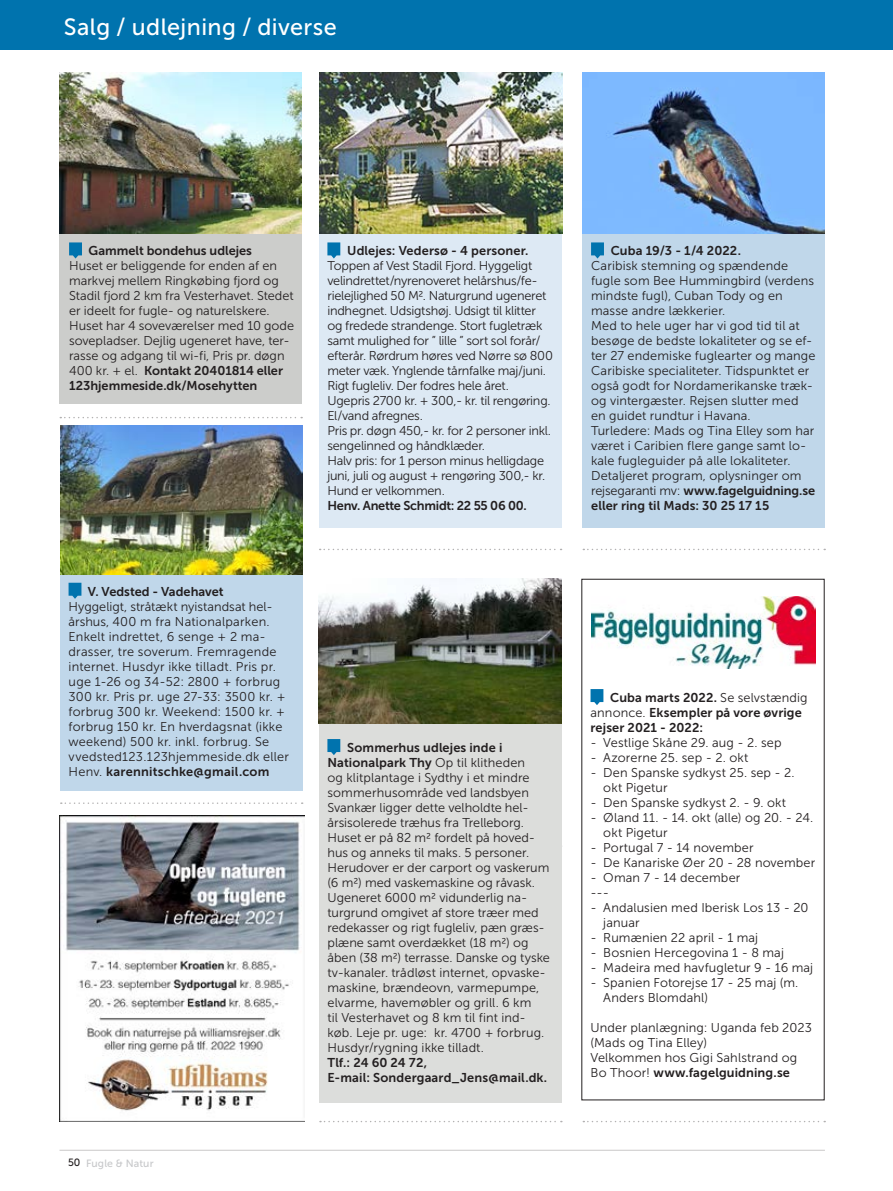
<style>
.page{position:relative;width:893px;height:1191px;background:#fff}
.page>*{position:absolute;margin:0;border:0;box-sizing:border-box;transform-origin:0 0}
.t1{font:23.4px "Museo Sans 500";letter-spacing:.02em;color:#fff}
.t2{font:12.75px/15px "Museo Sans 300";letter-spacing:.005em;color:#231f20}
.t3{font:12.75px/15px "Museo Sans 300";letter-spacing:-.02em;color:#231f20}
.t4{font:12.75px/15px "Museo Sans 700";letter-spacing:.005em;color:#231f20}
.t5{font:12.75px "Museo Sans 700";letter-spacing:-.02em;color:#231f20}
.t6{font:10.5px "Museo Sans 500";letter-spacing:.01em;color:#c7c8ca}
.s1{font-family:"Museo Sans 300"}
.s2{color:#231f20}
</style>
<div class="page">
<div style="left:583px;top:157px;width:242px;height:370px;background:#c0d7ea"></div>
<svg style="left:591px;top:242px;width:13px;height:16px"></svg>
<img style="left:583px;top:72px;width:242px;height:162px">
<hr style="left:60px;top:1149px;width:765px;height:1px;background:#231f20">
<div style="left:0;top:0;width:893px;height:50px;background:#0073ae"></div>
<img style="left:591px;top:597px;width:225px;height:71px">
<svg style="left:590px;top:689px;width:13px;height:16px"></svg>
<svg style="left:583px;top:1120px;width:242px;height:2px"></svg>
<div style="left:60px;top:544px;width:242px;height:247px;background:#c0d7ea"></div>
<svg style="left:69px;top:583px;width:12px;height:16px"></svg>
<img style="left:60px;top:425px;width:242px;height:149px">
<svg style="left:61px;top:802px;width:242px;height:2px"></svg>
<div style="left:60px;top:230px;width:242px;height:174px;background:#cccdcb"></div>
<svg style="left:69px;top:242px;width:13px;height:16px"></svg>
<img style="left:60px;top:72px;width:242px;height:162px">
<svg style="left:60px;top:417px;width:242px;height:1px"></svg>
<svg style="left:583px;top:549px;width:242px;height:1px"></svg>
<div style="left:319px;top:711px;width:242px;height:391px;background:#dcdddb"></div>
<svg style="left:327px;top:739px;width:13px;height:16px"></svg>
<img style="left:319px;top:578px;width:242px;height:145px">
<svg style="left:320px;top:1120px;width:242px;height:2px"></svg>
<img style="left:60px;top:816px;width:244px;height:306px">
<div style="left:319px;top:128px;width:242px;height:399px;background:#dde9f4"></div>
<img style="left:320px;top:72px;width:242px;height:162px">
<svg style="left:327px;top:242px;width:13px;height:16px"></svg>
<svg style="left:320px;top:549px;width:242px;height:1px"></svg>
<h1 class="t1" style="left:64px;top:14px;width:274px">Salg / udlejning / diverse</h1>
<p class="t4" style="left:88px;top:243px;width:165px">Gammelt bondehus udlejes</p>
<p class="t2" style="left:69px;top:258px;width:227px">Huset er beliggende for enden af en markvej mellem Ringkøbing fjord og Stadil fjord 2 km fra Vesterhavet. Stedet er ideelt for fugle- og naturelskere.<br>Huset har 4 soveværelser med 10 gode sovepladser. Dejlig ugeneret have, ter&shy;rasse og adgang til wi-fi, Pris pr. døgn</p>
<p class="t4" style="left:69px;top:363px;width:215px"><span class="s1">400 kr. + el.</span> Kontakt 20401814 eller<br>123hjemmeside.dk/Mosehytten</p>
<p class="t4" style="left:88px;top:584px;width:137px">V. Vedsted - Vadehavet</p>
<p class="t2" style="left:69px;top:599px;width:222px">Hyggeligt, stråtækt nyistandsat hel&shy;årshus, 400 m fra Nationalparken.<br>Enkelt indrettet, 6 senge + 2 ma&shy;drasser, tre soverum. Fremragende internet. Husdyr ikke tilladt. Pris pr. uge 1-26 og 34-52: 2800 + forbrug 300 kr. Pris pr. uge 27-33: 3500 kr. + forbrug 300 kr. Weekend: 1500 kr. + forbrug 150 kr. En hverdagsnat (ikke weekend) 500 kr. inkl. forbrug. Se vvedsted123.123hjemmeside.dk eller</p>
<p class="t4" style="left:69px;top:763px;width:202px"><span class="s1">Henv.</span> karennitschke@gmail.com</p>
<p class="t6" style="left:68px;top:1157px;width:87px"><span class="s2">50</span> Fugle &amp; Natur</p>
<p class="t4" style="left:347px;top:243px;width:183px">Udlejes: Vedersø - 4 personer.</p>
<p class="t3" style="left:327px;top:258px;width:227px">Toppen af Vest Stadil Fjord. Hyggeligt velindrettet/nyrenoveret helårshus/fe&shy;rielejlighed 50 M2. Naturgrund ugeneret indhegnet. Udsigtshøj. Udsigt til klitter og fredede strandenge. Stort fugletræk samt mulighed for ” lille ” sort sol forår/ efterår. Rørdrum høres ved Nørre sø 800 meter væk. Ynglende tårnfalke maj/juni.<br>Rigt fugleliv. Der fodres hele året.<br>Ugepris 2700 kr. + 300,- kr. til rengøring.<br>El/vand afregnes.<br>Pris pr. døgn 450,- kr. for 2 personer inkl. sengelinned og håndklæder.<br>Halv pris: for 1 person minus helligdage juni, juli og august + rengøring 300,- kr.<br>Hund er velkommen.</p>
<p class="t5" style="left:327px;top:499px;width:201px">Henv. Anette Schmidt: 22 55 06 00.</p>
<p class="t4" style="left:327px;top:740px;width:199px;text-align:center">Sommerhus udlejes inde i<br>Nationalpark Thy <span class="s1">Op til klitheden</span></p>
<p class="t2" style="left:327px;top:770px;width:224px">og klitplantage i Sydthy i et mindre sommerhusområde ved landsbyen Svankær ligger dette velholdte hel&shy;årsisolerede træhus fra Trelleborg.<br>Huset er på 82 m2 fordelt på hoved&shy;hus og anneks til maks. 5 personer.<br>Herudover er der carport og vaskerum (6 m2) med vaskemaskine og råvask.<br>Ugeneret 6000 m2 vidunderlig na&shy;turgrund omgivet af store træer med redekasser og rigt fugleliv, pæn græs&shy;plæne samt overdækket (18 m2) og åben (38 m2) terrasse. Danske og tyske tv-kanaler. trådløst internet, opvaske&shy;maskine, brændeovn, varmepumpe, elvarme, havemøbler og grill. 6 km<br>til Vesterhavet og 8 km til fint ind&shy;køb. Leje pr. uge: kr. 4700 + forbrug.<br>Husdyr/rygning ikke tilladt.</p>
<p class="t4" style="left:327px;top:1055px;width:221px">Tlf.: 24 60 24 72,<br>E-mail: Sondergaard_Jens@mail.dk.</p>
<p class="t4" style="left:611px;top:243px;width:132px">Cuba 19/3 - 1/4 2022.</p>
<p class="t2" style="left:591px;top:258px;width:226px">Caribisk stemning og spændende fugle som Bee Hummingbird (verdens mindste fugl), Cuban Tody og en masse andre lækkerier.<br>Med to hele uger har vi god tid til at besøge de bedste lokaliteter og se ef&shy;ter 27 endemiske fuglearter og mange Caribiske specialiteter. Tidspunktet er også godt for Nordamerikanske træk&shy;og vintergæster. Rejsen slutter med en guidet rundtur i Havana.<br>Turledere: Mads og Tina Elley som har været i Caribien flere gange samt lo&shy;kale fugleguider på alle lokaliteter.<br>Detaljeret program, oplysninger om</p>
<p class="t4" style="left:591px;top:483px;width:226px"><span class="s1">rejsegaranti mv:</span> www.fagelguidning.se eller ring til Mads: 30 25 17 15</p>
<p class="t4" style="left:590px;top:690px;width:219px;text-indent:20px">Cuba marts 2022. <span class="s1">Se selvstændig annonce.</span> Eksempler på vore øvrige rejser 2021 - 2022:</p>
<p class="t2" style="left:590px;top:735px;width:193px">- Vestlige Skåne 29. aug - 2. sep</p>
<p class="t2" style="left:590px;top:750px;width:159px">- Azorerne 25. sep - 2. okt</p>
<p class="t2" style="left:603px;top:765px;width:193px;text-indent:-13px">- Den Spanske sydkyst 25. sep - 2. okt Pigetur</p>
<p class="t2" style="left:590px;top:795px;width:197px">- Den Spanske sydkyst 2. - 9. okt</p>
<p class="t2" style="left:603px;top:810px;width:211px;text-indent:-13px">- Øland 11. - 14. okt (alle) og 20. - 24. okt Pigetur</p>
<p class="t2" style="left:590px;top:840px;width:165px">- Portugal 7 - 14 november</p>
<p class="t2" style="left:590px;top:855px;width:226px">- De Kanariske Øer 20 - 28 november</p>
<p class="t2" style="left:590px;top:870px;width:151px">- Oman 7 - 14 december ---</p>
<p class="t2" style="left:603px;top:900px;width:207px;text-indent:-13px">- Andalusien med Iberisk Los 13 - 20 januar</p>
<p class="t2" style="left:590px;top:930px;width:169px">- Rumænien 22 april - 1 maj</p>
<p class="t2" style="left:590px;top:945px;width:195px">- Bosnien Hercegovina 1 - 8 maj</p>
<p class="t2" style="left:590px;top:960px;width:224px">- Madeira med havfugletur 9 - 16 maj</p>
<p class="t2" style="left:603px;top:975px;width:197px;text-indent:-13px">- Spanien Fotorejse 17 - 25 maj (m.<br>Anders Blomdahl)</p>
<p class="t2" style="left:590px;top:1020px;width:223px">Under planlægning: Uganda feb 2023 (Mads og Tina Elley)<br>Velkommen hos Gigi Sahlstrand og</p>
<p class="t4" style="left:590px;top:1065px;width:201px"><span class="s1">Bo Thoor!</span> www.fagelguidning.se</p>
</div>
